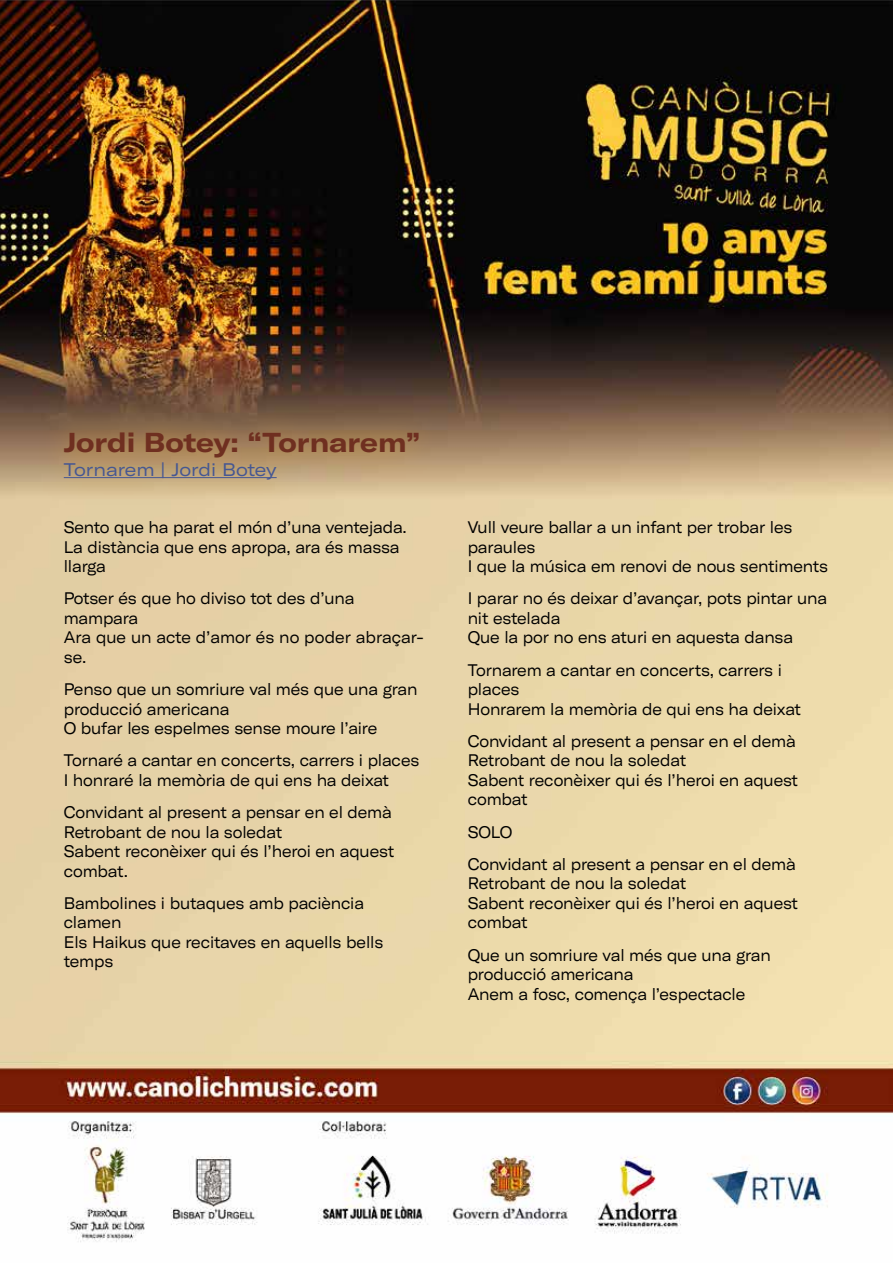
<style>
.page{position:relative;width:893px;height:1263px;background:#fff}
.page>*{position:absolute;margin:0;border:0;box-sizing:border-box;transform-origin:0 0}
.t1{font:700 expanded 27px "GT America";color:#6f2f20}
.t2{font:expanded 18px "GT America";color:#465792}
.t3{font:expanded 16.5px/19.5px "GT America";letter-spacing:-.01em;color:#000;scale:.9 1}
</style>
<div class="page">
<img style="left:0;top:0;width:893px;height:1242px">
<div style="left:39px;top:406px;width:405px;height:99px;background:#dda330;opacity:.75"></div>
<hr style="left:64px;top:477px;width:213px;height:1px;background:#465792">
<h1 class="t1" style="left:64px;top:425px;width:358px">Jordi Botey: “Tornarem”</h1>
<p class="t2" style="left:64px;top:459px;width:214px">Tornarem | Jordi Botey</p>
<p class="t3" style="left:64px;top:517px;width:383px">Sento que ha parat el món d’una ventejada.<br>La distància que ens apropa, ara és massa llarga</p>
<p class="t3" style="left:64px;top:589px;width:401px">Potser és que ho diviso tot des d’una mampara<br>Ara que un acte d’amor és no poder abraçar&shy;se.</p>
<p class="t3" style="left:64px;top:679px;width:394px">Penso que un somriure val més que una gran producció americana<br>O bufar les espelmes sense moure l’aire</p>
<p class="t3" style="left:64px;top:751px;width:397px">Tornaré a cantar en concerts, carrers i places<br>I honraré la memòria de qui ens ha deixat</p>
<p class="t3" style="left:64px;top:802px;width:369px">Convidant al present a pensar en el demà<br>Retrobant de nou la soledat<br>Sabent reconèixer qui és l’heroi en aquest combat.</p>
<p class="t3" style="left:64px;top:893px;width:357px">Bambolines i butaques amb paciència clamen<br>Els Haikus que recitaves en aquells bells temps</p>
<p class="t3" style="left:468px;top:517px;width:402px">Vull veure ballar a un infant per trobar les paraules<br>I que la música em renovi de nous sentiments</p>
<p class="t3" style="left:468px;top:589px;width:401px">I parar no és deixar d’avançar, pots pintar una nit estelada<br>Que la por no ens aturi en aquesta dansa</p>
<p class="t3" style="left:468px;top:660px;width:372px">Tornarem a cantar en concerts, carrers i places<br>Honrarem la memòria de qui ens ha deixat</p>
<p class="t3" style="left:468px;top:731px;width:369px">Convidant al present a pensar en el demà<br>Retrobant de nou la soledat<br>Sabent reconèixer qui és l’heroi en aquest combat</p>
<p class="t3" style="left:468px;top:816px;width:366px;line-height:32.2px">SOLO<br>Convidant al present a pensar en el demà</p>
<p class="t3" style="left:468px;top:874px;width:369px">Retrobant de nou la soledat<br>Sabent reconèixer qui és l’heroi en aquest combat</p>
<p class="t3" style="left:468px;top:945px;width:338px">Que un somriure val més que una gran producció americana<br>Anem a fosc, comença l’espectacle</p>
</div>
